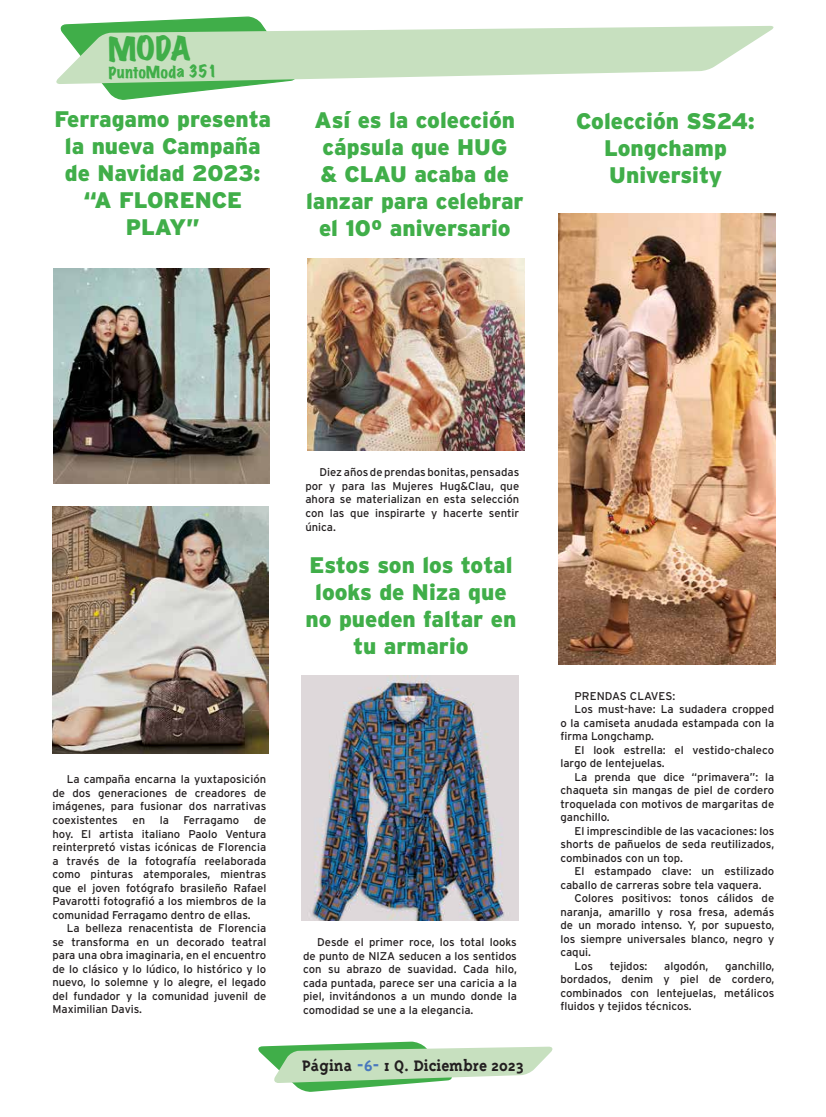
<style>
.page{position:relative;width:826px;height:1117px;background:#fff}
.page>*{position:absolute;margin:0;border:0;box-sizing:border-box;transform-origin:0 0}
.t1{font:expanded 30px "Marker Felt";color:#40ae49}
.t2{font:900 22.5px/27px "Interstate";color:#40ae49;text-align:center}
.t3{font:700 17.5px "Triplex Serif";color:#231f20}
.t4{font:expanded 15px "Marker Felt";color:#40ae49}
.t5{font:11.25px/13.5px "Interstate";color:#231f20;text-align:justify}
.s1{color:#4978bd}
</style>
<div class="page">
<svg style="left:258px;top:1041px;width:295px;height:50px"></svg>
<svg style="left:62px;top:17px;width:201px;height:83px"></svg>
<svg style="left:56px;top:26px;width:718px;height:58px;fill:#c7e0bf"></svg>
<img style="left:53px;top:268px;width:217px;height:215px">
<img style="left:558px;top:214px;width:217px;height:450px">
<img style="left:307px;top:258px;width:217px;height:192px">
<img style="left:302px;top:675px;width:216px;height:245px">
<img style="left:52px;top:506px;width:217px;height:247px">
<h1 class="t1" style="left:108px;top:27px;width:84px;rotate:-1deg">MODA</h1>
<h3 class="t4" style="left:108px;top:62px;width:110px;rotate:-1deg">PuntoModa 351</h3>
<h2 class="t2" style="left:54px;top:105px;width:218px">Ferragamo presenta la nueva Campaña de Navidad 2023: “A FLORENCE<br>PLAY”</h2>
<h2 class="t2" style="left:306px;top:106px;width:219px">Así es la colección cápsula que HUG<br>&amp; CLAU acaba de lanzar para celebrar el 10º aniversario</h2>
<h2 class="t2" style="left:576px;top:107px;width:180px">Colección SS24:<br>Longchamp<br>University</h2>
<p class="t5" style="left:305px;top:465px;width:215px;text-indent:14px">Diez años de prendas bonitas, pensadas por y para las Mujeres Hug&amp;Clau, que ahora se materializan en esta selección con las que inspirarte y hacerte sentir única.</p>
<h2 class="t2" style="left:305px;top:551px;width:212px">Estos son los total looks de Niza que no pueden faltar en tu armario</h2>
<p class="t5" style="left:52px;top:772px;width:215px;text-indent:14px">La campaña encarna la yuxtaposición de dos generaciones de creadores de imágenes, para fusionar dos narrativas coexistentes</p>
<p class="t5" style="left:52px;top:813px;width:215px;text-indent:201px">de hoy. El artista italiano Paolo Ventura reinterpretó vistas icónicas de Florencia a través de la fotografía reelaborada como pinturas atemporales, mientras que el joven fotógrafo brasileño Rafael Pavarotti fotografió a los miembros de la comunidad Ferragamo dentro de ellas.</p>
<p class="t5" style="left:52px;top:921px;width:215px;text-indent:14px">La belleza renacentista de Florencia se transforma en un decorado teatral para una obra imaginaria, en el encuentro de lo clásico y lo lúdico, lo histórico y lo nuevo, lo solemne y lo alegre, el legado del fundador y la comunidad juvenil de Maximilian Davis.</p>
<p class="t5" style="left:132px;top:813px;width:14px">en</p>
<p class="t5" style="left:160px;top:813px;width:11px">la</p>
<p class="t5" style="left:183px;top:813px;width:57px">Ferragamo</p>
<p class="t5" style="left:303px;top:935px;width:215px;text-indent:14px">Desde el primer roce, los total looks de punto de NIZA seducen a los sentidos con su abrazo de suavidad. Cada hilo, cada puntada, parece ser una caricia a la piel, invitándonos a un mundo donde la comodidad se une a la elegancia.</p>
<h3 class="t3" style="left:302px;top:1055px;width:223px">Página <span class="s1">-6-</span> 1 Q. Diciembre 2023</h3>
<p class="t5" style="left:574px;top:688px;width:102px">PRENDAS CLAVES:</p>
<p class="t5" style="left:574px;top:702px;width:201px">Los must-have: La sudadera cropped</p>
<p class="t5" style="left:560px;top:715px;width:215px">o la camiseta anudada estampada con la</p>
<p class="t5" style="left:560px;top:729px;width:95px">firma Longchamp.</p>
<p class="t5" style="left:574px;top:742px;width:201px">El look estrella: el vestido-chaleco</p>
<p class="t5" style="left:560px;top:756px;width:106px">largo de lentejuelas.</p>
<p class="t5" style="left:574px;top:769px;width:201px">La prenda que dice “primavera”: la</p>
<p class="t5" style="left:560px;top:783px;width:215px">chaqueta sin mangas de piel de cordero</p>
<p class="t5" style="left:560px;top:796px;width:215px">troquelada con motivos de margaritas de</p>
<p class="t5" style="left:560px;top:810px;width:51px">ganchillo.</p>
<p class="t5" style="left:574px;top:823px;width:201px">El imprescindible de las vacaciones: los</p>
<p class="t5" style="left:560px;top:837px;width:215px">shorts de pañuelos de seda reutilizados,</p>
<p class="t5" style="left:560px;top:850px;width:124px">combinados con un top.</p>
<p class="t5" style="left:574px;top:864px;width:201px">El estampado clave: un estilizado</p>
<p class="t5" style="left:560px;top:877px;width:202px">caballo de carreras sobre tela vaquera.</p>
<p class="t5" style="left:574px;top:891px;width:201px">Colores positivos: tonos cálidos de</p>
<p class="t5" style="left:560px;top:904px;width:215px">naranja, amarillo y rosa fresa, además</p>
<p class="t5" style="left:560px;top:918px;width:215px">de un morado intenso. Y, por supuesto,</p>
<p class="t5" style="left:560px;top:931px;width:215px">los siempre universales blanco, negro y</p>
<p class="t5" style="left:560px;top:945px;width:32px">caqui.</p>
<p class="t5" style="left:574px;top:958px;width:20px">Los</p>
<p class="t5" style="left:610px;top:958px;width:39px">tejidos:</p>
<p class="t5" style="left:664px;top:958px;width:46px">algodón,</p>
<p class="t5" style="left:560px;top:958px;width:215px;text-indent:165px">ganchillo, bordados, denim y piel de cordero, combinados con lentejuelas, metálicos fluidos y tejidos técnicos.</p>
</div>
